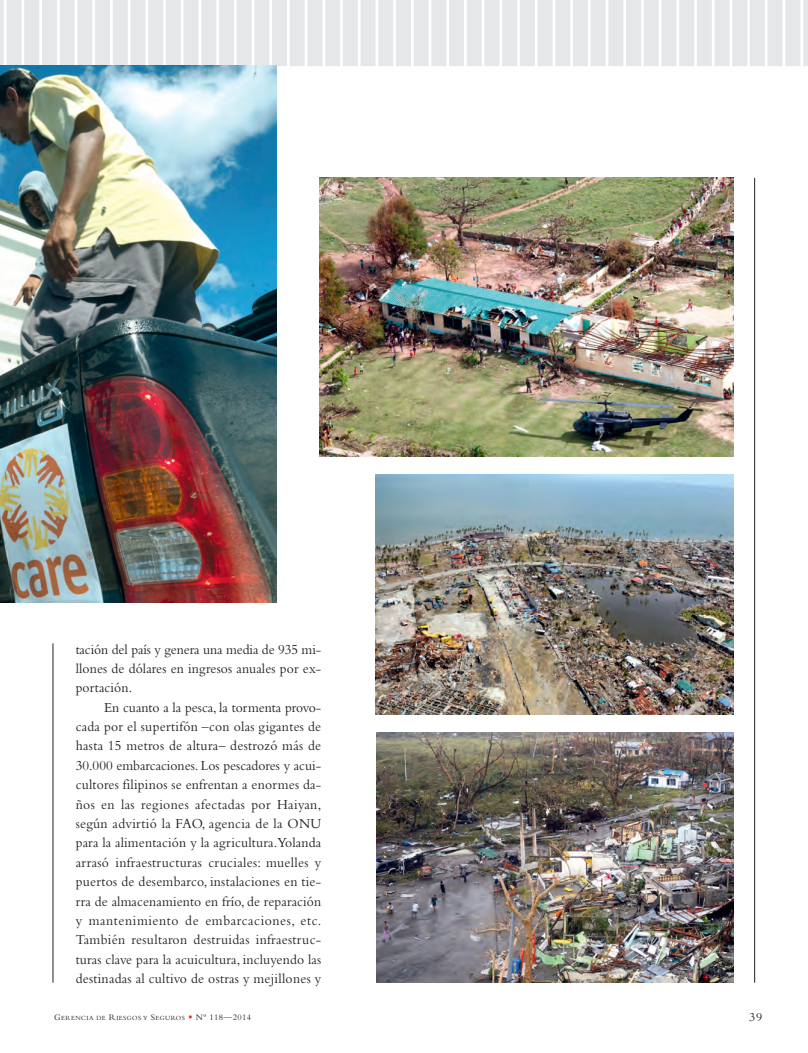
<style>
.page{position:relative;width:808px;height:1053px;background:#fff}
.page>*{position:absolute;margin:0;border:0;box-sizing:border-box;transform-origin:0 0}
.t1{font:14.38px/19.4px "Bembo";letter-spacing:.01em;color:#231f20;text-align:justify;scale:.95 1}
.t2{font:12.5px "Bembo";color:#231f20}
.t3{font:6.5px "Bembo";letter-spacing:.065em;color:#231f20}
.s1{font-size:8.75px}
.s2{font-family:"Goudy";font-size:8.75px;color:#ee2e22}
</style>
<div class="page">
<hr style="left:53px;top:643px;width:1px;height:339px;background:#231f20">
<hr style="left:754px;top:178px;width:1px;height:804px;background:#231f20">
<div style="left:7px;top:0;width:15px;height:66px;background:#e6e7e9"></div>
<div style="left:24px;top:0;width:15px;height:66px;background:#e6e7e9"></div>
<div style="left:42px;top:0;width:15px;height:66px;background:#e6e7e9"></div>
<div style="left:60px;top:0;width:15px;height:66px;background:#e6e7e9"></div>
<div style="left:77px;top:0;width:15px;height:66px;background:#e6e7e9"></div>
<div style="left:95px;top:0;width:15px;height:66px;background:#e6e7e9"></div>
<div style="left:113px;top:0;width:15px;height:66px;background:#e6e7e9"></div>
<div style="left:130px;top:0;width:15px;height:66px;background:#e6e7e9"></div>
<div style="left:148px;top:0;width:15px;height:66px;background:#e6e7e9"></div>
<div style="left:166px;top:0;width:15px;height:66px;background:#e6e7e9"></div>
<div style="left:184px;top:0;width:15px;height:66px;background:#e6e7e9"></div>
<div style="left:201px;top:0;width:15px;height:66px;background:#e6e7e9"></div>
<div style="left:219px;top:0;width:15px;height:66px;background:#e6e7e9"></div>
<div style="left:237px;top:0;width:15px;height:66px;background:#e6e7e9"></div>
<div style="left:254px;top:0;width:15px;height:66px;background:#e6e7e9"></div>
<div style="left:272px;top:0;width:15px;height:66px;background:#e6e7e9"></div>
<div style="left:290px;top:0;width:15px;height:66px;background:#e6e7e9"></div>
<div style="left:307px;top:0;width:15px;height:66px;background:#e6e7e9"></div>
<div style="left:325px;top:0;width:15px;height:66px;background:#e6e7e9"></div>
<div style="left:343px;top:0;width:15px;height:66px;background:#e6e7e9"></div>
<div style="left:361px;top:0;width:15px;height:66px;background:#e6e7e9"></div>
<div style="left:378px;top:0;width:15px;height:66px;background:#e6e7e9"></div>
<div style="left:396px;top:0;width:15px;height:66px;background:#e6e7e9"></div>
<div style="left:414px;top:0;width:15px;height:66px;background:#e6e7e9"></div>
<div style="left:431px;top:0;width:15px;height:66px;background:#e6e7e9"></div>
<div style="left:449px;top:0;width:15px;height:66px;background:#e6e7e9"></div>
<div style="left:467px;top:0;width:15px;height:66px;background:#e6e7e9"></div>
<div style="left:484px;top:0;width:15px;height:66px;background:#e6e7e9"></div>
<div style="left:502px;top:0;width:15px;height:66px;background:#e6e7e9"></div>
<div style="left:520px;top:0;width:15px;height:66px;background:#e6e7e9"></div>
<div style="left:537px;top:0;width:15px;height:66px;background:#e6e7e9"></div>
<div style="left:555px;top:0;width:15px;height:66px;background:#e6e7e9"></div>
<div style="left:573px;top:0;width:15px;height:66px;background:#e6e7e9"></div>
<div style="left:591px;top:0;width:15px;height:66px;background:#e6e7e9"></div>
<div style="left:608px;top:0;width:15px;height:66px;background:#e6e7e9"></div>
<div style="left:626px;top:0;width:15px;height:66px;background:#e6e7e9"></div>
<div style="left:644px;top:0;width:15px;height:66px;background:#e6e7e9"></div>
<div style="left:661px;top:0;width:15px;height:66px;background:#e6e7e9"></div>
<div style="left:679px;top:0;width:15px;height:66px;background:#e6e7e9"></div>
<div style="left:697px;top:0;width:15px;height:66px;background:#e6e7e9"></div>
<div style="left:732px;top:0;width:15px;height:66px;background:#e6e7e9"></div>
<div style="left:714px;top:0;width:15px;height:66px;background:#e6e7e9"></div>
<div style="left:750px;top:0;width:15px;height:66px;background:#e6e7e9"></div>
<div style="left:785px;top:0;width:15px;height:66px;background:#e6e7e9"></div>
<div style="left:803px;top:0;width:5px;height:66px;background:#e6e7e9"></div>
<div style="left:767px;top:0;width:15px;height:66px;background:#e6e7e9"></div>
<hr style="left:0;top:0;width:4px;height:66px;background:#e6e7e9">
<img style="left:0;top:66px;width:276px;height:536px">
<img style="left:319px;top:178px;width:414px;height:278px">
<img style="left:376px;top:475px;width:357px;height:239px">
<img style="left:377px;top:732px;width:356px;height:250px">
<p class="t1" style="left:76px;top:640px;width:260px">tación del país y genera una media de 935 mi&shy;llones de dólares en ingresos anuales por ex&shy;portación.</p>
<p class="t1" style="left:76px;top:699px;width:260px;text-indent:28px">En cuanto a la pesca, la tormenta provo&shy;cada por el supertifón –con olas gigantes de hasta 15 metros de altura– destrozó más de 30.000 embarcaciones. Los pescadores y acui&shy;cultores filipinos se enfrentan a enormes da&shy;ños en las regiones afectadas por Haiyan, según advirtió la FAO, agencia de la ONU para la alimentación y la agricultura.Yolanda arrasó infraestructuras cruciales: muelles y puertos de desembarco, instalaciones en tie&shy;rra de almacenamiento en frío, de reparación y mantenimiento de embarcaciones, etc.<br>También resultaron destruidas infraestruc&shy;turas clave para la acuicultura, incluyendo las destinadas al cultivo de ostras y mejillones y</p>
<p class="t3" style="left:54px;top:1015px;width:199px"><span class="s1">G</span>ERENCIA DE <span class="s1">R</span>IESGOS Y <span class="s1">S</span>EGUROS <span class="s2">•</span> <span class="s1">Nº 118—2014</span></p>
<p class="t2" style="left:749px;top:1013px;width:14px">39</p>
</div>
